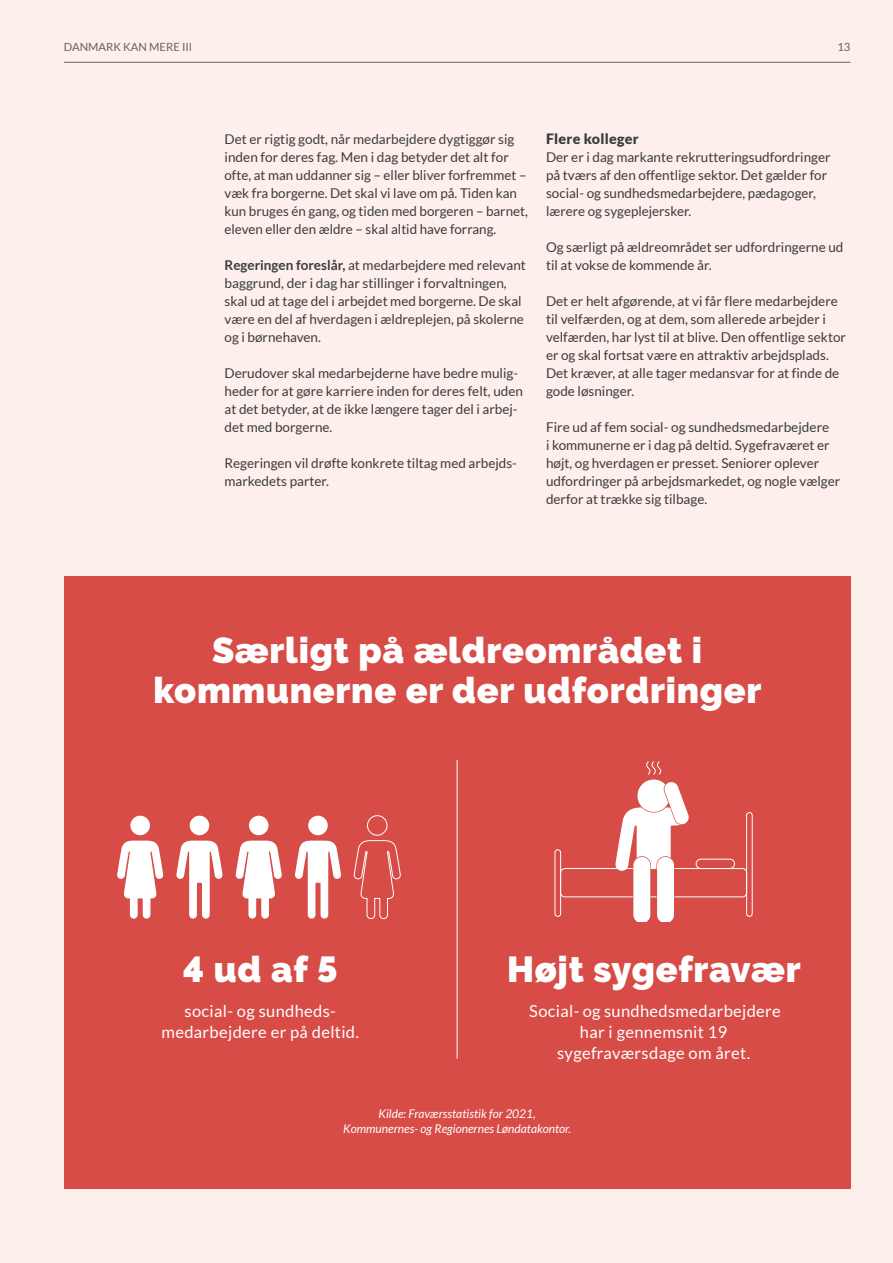
<style>
.page{position:relative;width:893px;height:1263px;background:#fcefec}
.page>*{position:absolute;margin:0;border:0;box-sizing:border-box;transform-origin:0 0}
.t1{font:900 36px/40.5px "Raleway";letter-spacing:.02em;color:#fff;text-align:center}
.t2{font:16.5px/21px "Lato";letter-spacing:.02em;color:#fff;text-align:center}
.t3{font:900 14.25px "Lato";letter-spacing:.02em;color:#3c3c3b}
.t4{font:13.5px/18px "Lato";color:#3c3c3b}
.t5{font:italic 12px/14.4px "Lato";color:#fff;text-align:center}
.t6{font:11.25px "Lato";color:#646363}
.s1{font-weight:700}
</style>
<div class="page">
<div style="left:64px;top:576px;width:786px;height:612px;background:#d74c47"></div>
<hr style="left:457px;top:760px;width:1px;height:298px;background:#fff">
<div style="left:190px;top:816px;width:19px;height:19px;background:#fff;border-radius:50%"></div>
<svg style="left:176px;top:841px;width:47px;height:78px"></svg>
<div style="left:130px;top:816px;width:20px;height:19px;background:#fff;border-radius:50%"></div>
<svg style="left:117px;top:841px;width:46px;height:78px"></svg>
<div style="left:308px;top:816px;width:20px;height:19px;background:#fff;border-radius:50%"></div>
<svg style="left:295px;top:841px;width:46px;height:78px"></svg>
<div style="left:249px;top:816px;width:19px;height:19px;background:#fff;border-radius:50%"></div>
<svg style="left:235px;top:841px;width:47px;height:78px"></svg>
<div style="left:367px;top:815px;width:20px;height:20px;border:1px solid #fff;border-radius:50%"></div>
<svg style="left:353px;top:840px;width:48px;height:79px"></svg>
<div style="left:560px;top:868px;width:187px;height:29px;border:1px solid #fff;border-radius:4px"></div>
<div style="left:746px;top:812px;width:7px;height:105px;border:1px solid #fff;border-radius:3px"></div>
<div style="left:696px;top:859px;width:39px;height:10px;border:1px solid #fff;border-radius:5px"></div>
<div style="left:555px;top:849px;width:6px;height:68px;border:1px solid #fff;border-radius:3px"></div>
<svg style="left:615px;top:761px;width:75px;height:161px"></svg>
<hr style="left:64px;top:62px;width:786px;height:1px;background:#646363">
<p class="t6" style="left:64px;top:41px;width:130px">DANMARK KAN MERE III</p>
<p class="t6" style="left:837px;top:41px;width:15px">13</p>
<p class="t4" style="left:225px;top:130px;width:305px">Det er rigtig godt, når medarbejdere dygtiggør sig inden for deres fag. Men i dag betyder det alt for ofte, at man uddanner sig – eller bliver forfremmet – væk fra borgerne. Det skal vi lave om på. Tiden kan kun bruges én gang, og tiden med borgeren – barnet, eleven eller den ældre – skal altid have forrang.</p>
<p class="t4" style="left:225px;top:256px;width:303px"><span class="s1">Regeringen foreslår,</span> at medarbejdere med relevant baggrund, der i dag har stillinger i forvaltningen, skal ud at tage del i arbejdet med borgerne. De skal være en del af hverdagen i ældreplejen, på skolerne og i børnehaven.</p>
<p class="t4" style="left:225px;top:364px;width:300px">Derudover skal medarbejderne have bedre mulig&shy;heder for at gøre karriere inden for deres felt, uden at det betyder, at de ikke længere tager del i arbej&shy;det med borgerne.</p>
<p class="t4" style="left:225px;top:454px;width:294px">Regeringen vil drøfte konkrete tiltag med arbejds&shy;markedets parter.</p>
<p class="t3" style="left:546px;top:130px;width:94px">Flere kolleger</p>
<p class="t4" style="left:546px;top:148px;width:286px">Der er i dag markante rekrutteringsudfordringer på tværs af den offentlige sektor. Det gælder for social- og sundhedsmedarbejdere, pædagoger, lærere og sygeplejersker.</p>
<p class="t4" style="left:546px;top:238px;width:299px">Og særligt på ældreområdet ser udfordringerne ud til at vokse de kommende år.</p>
<p class="t4" style="left:546px;top:292px;width:301px">Det er helt afgørende, at vi får flere medarbejdere til velfærden, og at dem, som allerede arbejder i velfærden, har lyst til at blive. Den offentlige sektor er og skal fortsat være en attraktiv arbejdsplads.<br>Det kræver, at alle tager medansvar for at finde de gode løsninger.</p>
<p class="t4" style="left:546px;top:418px;width:296px">Fire ud af fem social- og sundhedsmedarbejdere<br>i kommunerne er i dag på deltid. Sygefraværet er højt, og hverdagen er presset. Seniorer oplever udfordringer på arbejdsmarkedet, og nogle vælger derfor at trække sig tilbage.</p>
<h1 class="t1" style="left:153px;top:630px;width:610px">Særligt på ældreområdet i kommunerne er der udfordringer</h1>
<h1 class="t1" style="left:183px;top:949px;width:156px">4 ud af 5</h1>
<p class="t2" style="left:162px;top:1000px;width:199px">social- og sundheds&shy;medarbejdere er på deltid.</p>
<h1 class="t1" style="left:507px;top:949px;width:295px">Højt sygefravær</h1>
<p class="t2" style="left:529px;top:1000px;width:253px">Social- og sundhedsmedarbejdere har i gennemsnit 19 sygefraværsdage om året.</p>
<p class="t5" style="left:343px;top:1107px;width:229px">Kilde: Fraværsstatistik for 2021,<br>Kommunernes- og Regionernes Løndatakontor.</p>
</div>
